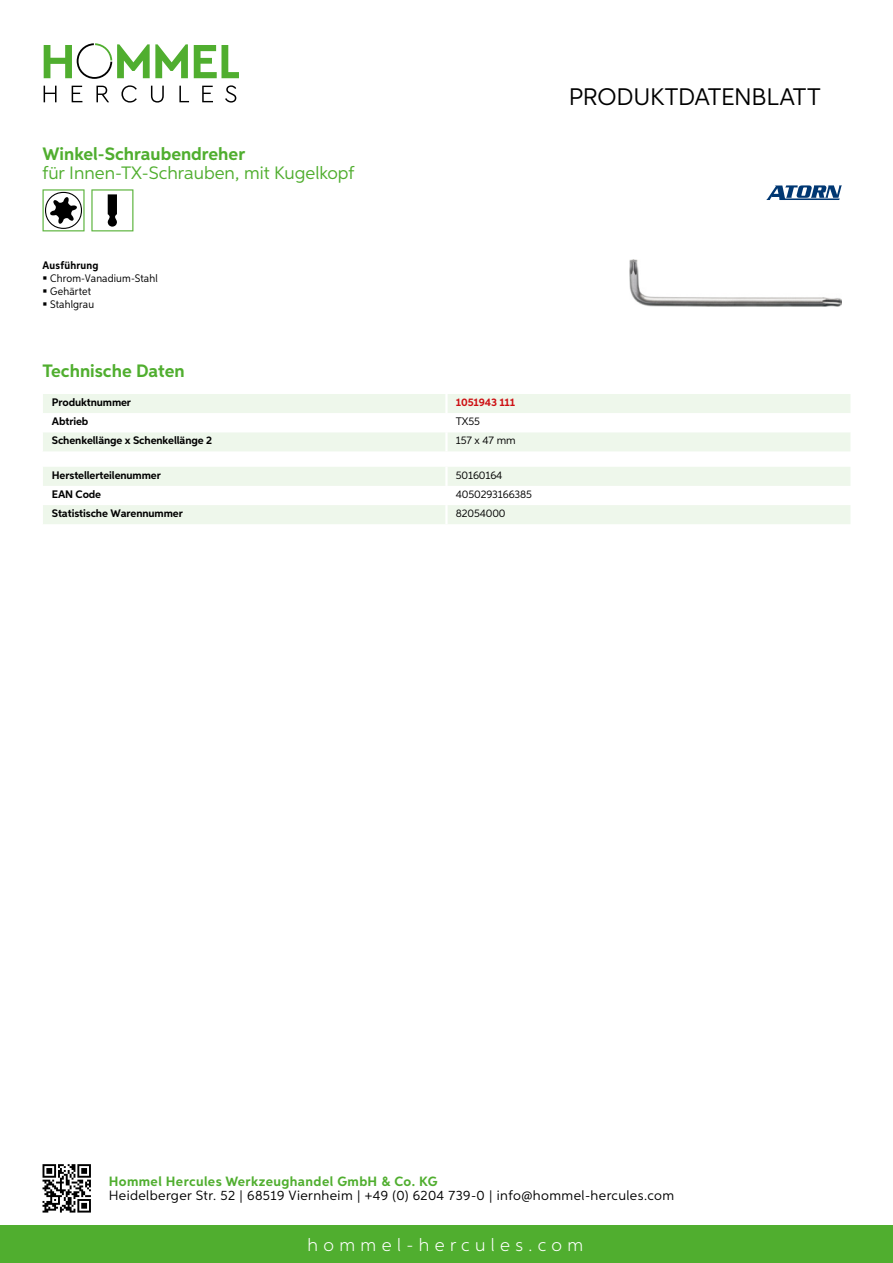
<style>
.page{position:relative;width:893px;height:1263px;background:#fff}
.page>*{position:absolute;margin:0;border:0;box-sizing:border-box;transform-origin:0 0}
.t1{font:24px "Aspira";letter-spacing:-.01em;color:#000}
.t2{font:700 18px "Aspira";color:#50ae2f}
.t3{font:18px "Aspira";color:#50ae2f}
.t4{font:300 18px "Aspira";letter-spacing:.3em;color:#fff}
.t5{font:13.5px "Aspira";letter-spacing:.03em;color:#000}
.t6{font:700 13.5px "Aspira";letter-spacing:.03em;color:#50ae2f}
.t7{font:700 10.95px "Aspira";letter-spacing:-.01em;color:#000}
.t8{font:10.95px "Aspira";letter-spacing:-.01em;color:#000}
.t9{font:10.95px/12.8px "Aspira Nar";letter-spacing:.015em;color:#000}
.t10{font:700 10.95px "Aspira";letter-spacing:-.01em;color:#cd1013}
.t11{font:700 10.95px "Aspira Nar";letter-spacing:.02em;color:#000}
</style>
<div class="page">
<div style="left:0;top:1226px;width:893px;height:37px;background:#50ae2f"></div>
<svg style="left:43px;top:1164px;width:48px;height:48px"></svg>
<svg style="left:194px;top:45px;width:45px;height:33px"></svg>
<svg style="left:44px;top:43px;width:144px;height:36px"></svg>
<svg style="left:44px;top:86px;width:13px;height:16px"></svg>
<svg style="left:72px;top:86px;width:10px;height:16px"></svg>
<svg style="left:96px;top:86px;width:13px;height:16px"></svg>
<svg style="left:121px;top:85px;width:16px;height:18px"></svg>
<svg style="left:151px;top:86px;width:13px;height:17px"></svg>
<svg style="left:179px;top:86px;width:10px;height:16px"></svg>
<svg style="left:202px;top:86px;width:11px;height:16px"></svg>
<svg style="left:225px;top:85px;width:11px;height:18px"></svg>
<svg style="left:43px;top:394px;width:807px;height:57px"></svg>
<hr style="left:445px;top:432px;width:3px;height:19px;background:#fff">
<svg style="left:43px;top:467px;width:807px;height:57px"></svg>
<hr style="left:445px;top:505px;width:3px;height:19px;background:#fff">
<svg style="left:43px;top:189px;width:42px;height:42px"></svg>
<svg style="left:91px;top:189px;width:42px;height:42px"></svg>
<img style="left:629px;top:259px;width:213px;height:48px">
<svg style="left:766px;top:185px;width:76px;height:15px"></svg>
<h2 class="t2" style="left:43px;top:142px;width:204px">Winkel-Schraubendreher</h2>
<h2 class="t3" style="left:43px;top:162px;width:313px">für Innen-TX-Schrauben, mit Kugelkopf</h2>
<p class="t11" style="left:43px;top:259px;width:58px">Ausführung</p>
<p class="t9" style="left:50px;top:272px;width:109px">Chrom-Vanadium-Stahl<br>Gehärtet<br>Stahlgrau</p>
<h2 class="t2" style="left:43px;top:360px;width:144px">Technische Daten</h2>
<p class="t7" style="left:52px;top:395px;width:81px">Produktnummer</p>
<p class="t10" style="left:456px;top:395px;width:61px">1051943 111</p>
<p class="t7" style="left:52px;top:415px;width:38px">Abtrieb</p>
<p class="t8" style="left:456px;top:415px;width:26px">TX55</p>
<p class="t7" style="left:52px;top:434px;width:162px">Schenkellänge x Schenkellänge 2</p>
<p class="t8" style="left:456px;top:434px;width:61px">157 x 47 mm</p>
<p class="t7" style="left:52px;top:468px;width:111px">Herstellerteilenummer</p>
<p class="t8" style="left:456px;top:468px;width:48px">50160164</p>
<p class="t7" style="left:52px;top:487px;width:51px">EAN Code</p>
<p class="t8" style="left:456px;top:487px;width:78px">4050293166385</p>
<p class="t7" style="left:52px;top:506px;width:132px">Statistische Warennummer</p>
<p class="t8" style="left:456px;top:506px;width:51px">82054000</p>
<h1 class="t1" style="left:569px;top:82px;width:253px">Produktdatenblatt</h1>
<p class="t6" style="left:109px;top:1172px;width:330px">Hommel Hercules Werkzeughandel GmbH &amp; Co. KG</p>
<p class="t5" style="left:109px;top:1187px;width:567px">Heidelberger Str. 52 | 68519 Viernheim | +49 (0) 6204 739-0 | info@hommel-hercules.com</p>
<h2 class="t4" style="left:307px;top:1234px;width:277px">hommel-hercules.com</h2>
</div>
